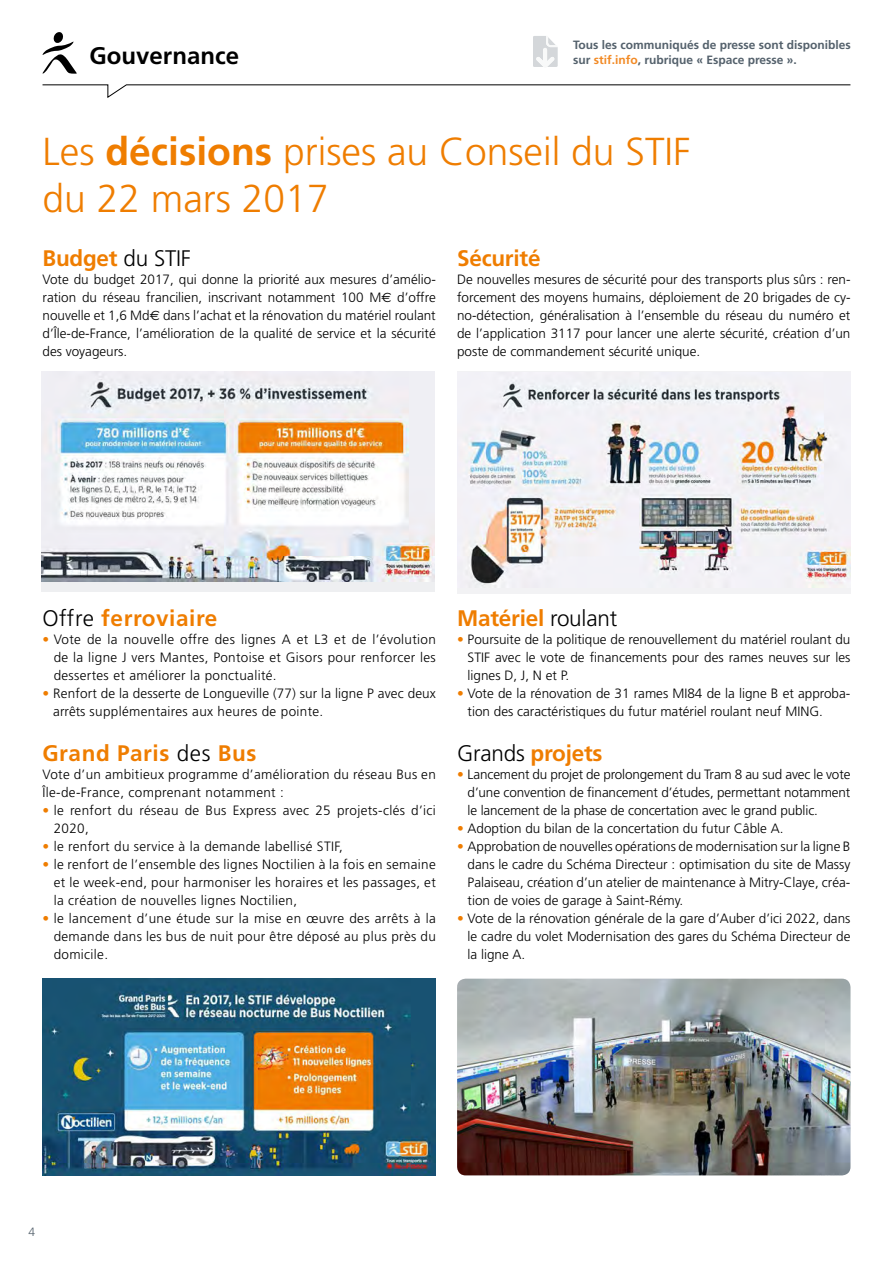
<style>
.page{position:relative;width:893px;height:1263px;background:#fff}
.page>*{position:absolute;margin:0;border:0;box-sizing:border-box;transform-origin:0 0}
.t1{font:300 39px/46.8px "Frutiger";color:#ef7d00}
.t2{font:700 24px "Frutiger";color:#000}
.t3{font:700 22.5px "Frutiger";letter-spacing:-.01em;color:#ef7d00}
.t4{font:700 22.5px "Frutiger";letter-spacing:.025em;color:#ef7d00}
.t5{font:300 13.5px/18px "Frutiger";color:#000;text-align:justify}
.t6{font:300 13.5px/18px "Frutiger";letter-spacing:.025em;color:#000}
.t7{font:700 12px/14.4px "Frutiger";color:#54616c}
.t8{font:300 12px "Frutiger";color:#54616c}
.s1{color:#f28a25}
.s2{font-weight:700}
.s3{font-weight:300;color:#000}
.s4{font-family:"Euro Sans";font-weight:400}
.s5{color:#ef7d00}
</style>
<div class="page">
<svg style="left:42px;top:32px;width:35px;height:42px"></svg>
<svg style="left:42px;top:84px;width:809px;height:14px"></svg>
<svg style="left:533px;top:36px;width:25px;height:31px"></svg>
<img style="left:457px;top:979px;width:393px;height:196px">
<div style="left:41px;top:371px;width:394px;height:221px;background:#eeeff1"></div>
<img style="left:41px;top:380px;width:394px;height:201px">
<div style="left:457px;top:371px;width:393px;height:222px;background:#f2f2f4"></div>
<img style="left:463px;top:382px;width:387px;height:206px">
<img style="left:43px;top:979px;width:393px;height:196px">
<h2 class="t2" style="left:90px;top:42px;width:151px">Gouvernance</h2>
<p class="t7" style="left:573px;top:38px;width:279px">Tous les communiqués de presse sont disponibles sur <span class="s1">stif.info</span>, rubrique « Espace presse ».</p>
<h1 class="t1" style="left:43px;top:129px;width:649px">Les <span class="s2">décisions</span> prises au Conseil du STIF du 22 mars 2017</h1>
<h3 class="t3" style="left:43px;top:245px;width:150px">Budget <span class="s3">du STIF</span></h3>
<p class="t5" style="left:43px;top:270px;width:395px">Vote du budget 2017, qui donne la priorité aux mesures d’amélio&shy;ration du réseau francilien, inscrivant notamment 100 M<span class="s4">€</span> d’offre nouvelle et 1,6 Md<span class="s4">€</span> dans l’achat et la rénovation du matériel roulant d’Île-de-France, l’amélioration de la qualité de service et la sécurité des voyageurs.</p>
<h3 class="t3" style="left:457px;top:245px;width:85px">Sécurité</h3>
<p class="t5" style="left:457px;top:270px;width:395px">De nouvelles mesures de sécurité pour des transports plus sûrs : ren&shy;forcement des moyens humains, déploiement de 20 brigades de cy&shy;no-détection, généralisation à l’ensemble du réseau du numéro et de l’application 3117 pour lancer une alerte sécurité, création d’un poste de commandement sécurité unique.</p>
<h3 class="t4" style="left:43px;top:605px;width:176px"><span class="s3">Offre</span> ferroviaire</h3>
<p class="t5" style="left:54px;top:630px;width:384px;text-indent:-11px"><span class="s5">•</span> Vote de la nouvelle offre des lignes A et L3 et de l’évolution de la ligne J vers Mantes, Pontoise et Gisors pour renforcer les dessertes et améliorer la ponctualité.</p>
<p class="t5" style="left:53px;top:684px;width:384px;text-indent:-11px"><span class="s5">•</span> Renfort de la desserte de Longueville (77) sur la ligne P avec deux arrêts supplémentaires aux heures de pointe.</p>
<h3 class="t4" style="left:43px;top:740px;width:215px">Grand Paris <span class="s3">des</span> Bus</h3>
<p class="t6" style="left:43px;top:765px;width:395px">Vote d’un ambitieux programme d’amélioration du réseau Bus en<br>Île-de-France, comprenant notamment :</p>
<p class="t6" style="left:54px;top:801px;width:384px;text-indent:-11px"><span class="s5">•</span> le renfort du réseau de Bus Express avec 25 projets-clés d’ici<br>2020,</p>
<p class="t6" style="left:43px;top:837px;width:302px"><span class="s5">•</span> le renfort du service à la demande labellisé STIF,</p>
<p class="t5" style="left:54px;top:855px;width:384px;text-indent:-11px"><span class="s5">•</span> le renfort de l’ensemble des lignes Noctilien à la fois en semaine et le week-end, pour harmoniser les horaires et les passages, et la création de nouvelles lignes Noctilien,</p>
<p class="t5" style="left:54px;top:909px;width:384px;text-indent:-11px"><span class="s5">•</span> le lancement d’une étude sur la mise en œuvre des arrêts à la demande dans les bus de nuit pour être déposé au plus près du domicile.</p>
<h3 class="t3" style="left:457px;top:605px;width:162px">Matériel <span class="s3">roulant</span></h3>
<p class="t5" style="left:468px;top:630px;width:384px;text-indent:-11px"><span class="s5">•</span> Poursuite de la politique de renouvellement du matériel roulant du STIF avec le vote de financements pour des rames neuves sur les lignes D, J, N et P.</p>
<p class="t5" style="left:468px;top:684px;width:384px;text-indent:-11px"><span class="s5">•</span> Vote de la rénovation de 31 rames MI84 de la ligne B et approba&shy;tion des caractéristiques du futur matériel roulant neuf MING.</p>
<h3 class="t3" style="left:457px;top:740px;width:147px"><span class="s3">Grands</span> projets</h3>
<p class="t5" style="left:468px;top:765px;width:384px;text-indent:-11px"><span class="s5">•</span> Lancement du projet de prolongement du Tram 8 au sud avec le vote d’une convention de financement d’études, permettant notamment le lancement de la phase de concertation avec le grand public.</p>
<p class="t5" style="left:457px;top:819px;width:328px"><span class="s5">•</span> Adoption du bilan de la concertation du futur Câble A.</p>
<p class="t5" style="left:468px;top:837px;width:384px;text-indent:-11px"><span class="s5">•</span> Approbation de nouvelles opérations de modernisation sur la ligne B dans le cadre du Schéma Directeur : optimisation du site de Massy Palaiseau, création d’un atelier de maintenance à Mitry-Claye, créa&shy;tion de voies de garage à Saint-Rémy.</p>
<p class="t5" style="left:468px;top:909px;width:384px;text-indent:-11px"><span class="s5">•</span> Vote de la rénovation générale de la gare d’Auber d’ici 2022, dans le cadre du volet Modernisation des gares du Schéma Directeur de la ligne A.</p>
<p class="t8" style="left:29px;top:1225px;width:8px">4</p>
</div>
